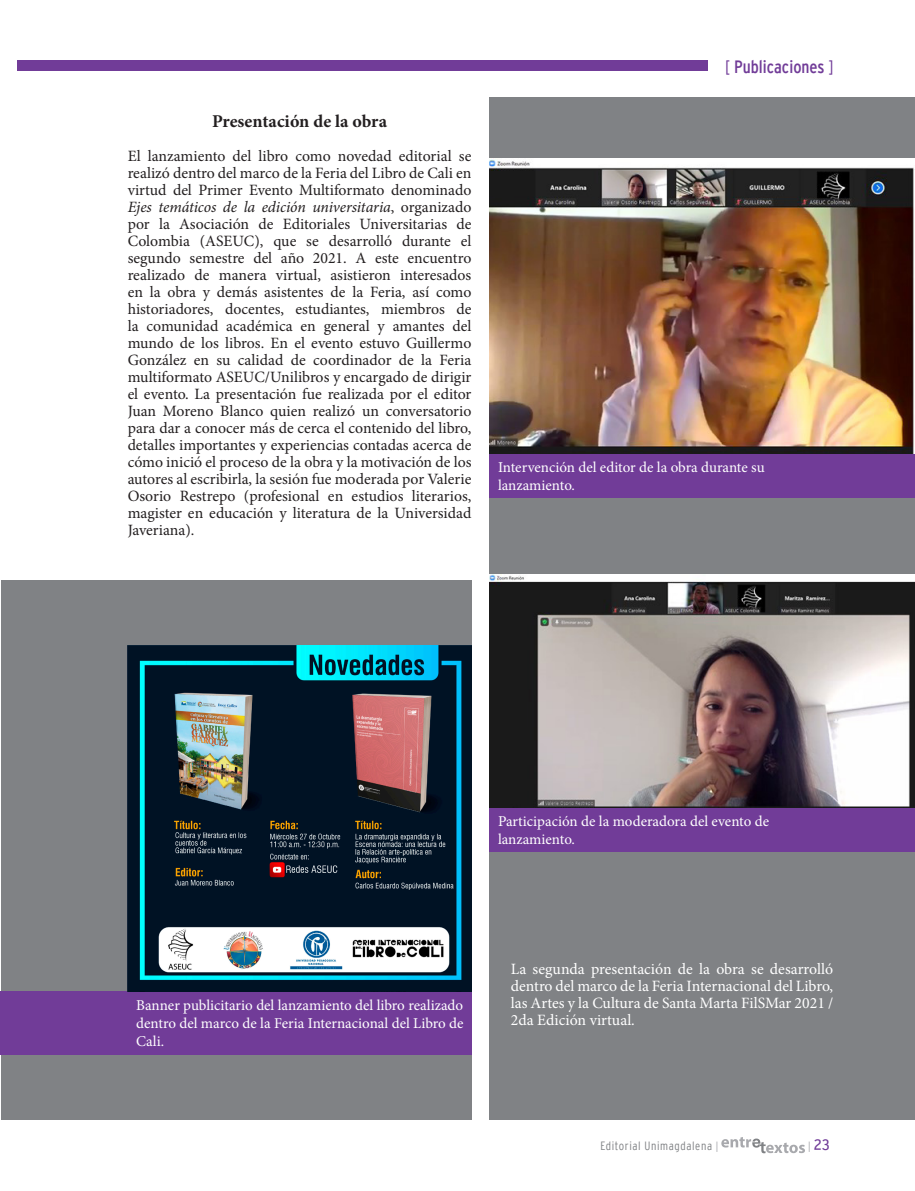
<style>
.page{position:relative;width:915px;height:1191px;background:#fff}
.page>*{position:absolute;margin:0;border:0;box-sizing:border-box;transform-origin:0 0}
.SubTítulo_1{font:700 18px "Minion Pro";color:#231f20}
.t1{font:18px "Interstate Cond Mono";color:#713c98}
.Texto_Principal{font:15.75px/17px "Minion Pro";color:#231f20;text-align:justify}
.Texto_Principal_Blanco_5mm{font:15.75px/17px "Minion Pro";color:#fff;text-align:justify}
.Titulo_Pie_Figuras{font:15px/18px "Minion Pro";color:#fff}
.t2{font:15px "Interstate Cond Mono";color:#713c98}
.t3{font:300 condensed 12px "Interstate";letter-spacing:.05em;color:#808285}
.s1{font-style:italic}
.s2{font-family:"Interstate";font-weight:300;font-stretch:condensed}
.s3{font-family:"Interstate Mono Lgt";font-weight:400;font-stretch:normal;font-size:10.5px;color:#a8a9ad}
.s4{font-family:"Interstate Mono Lgt";font-size:10.5px;color:#a8a9ad}
</style>
<div class="page">
<svg style="left:721px;top:1137px;width:83px;height:16px"></svg>
<div style="left:17px;top:60px;width:690px;height:11px;background:#713c98"></div>
<div style="left:489px;top:97px;width:425px;height:1023px;background:#808285"></div>
<div style="left:1px;top:580px;width:470px;height:540px;background:#808285"></div>
<div style="left:0;top:991px;width:471px;height:64px;background:#713c98"></div>
<img style="left:128px;top:646px;width:343px;height:345px">
<div style="left:489px;top:454px;width:425px;height:44px;background:#713c98"></div>
<img style="left:489px;top:158px;width:425px;height:296px">
<div style="left:489px;top:807px;width:425px;height:44px;background:#713c98"></div>
<img style="left:489px;top:574px;width:425px;height:233px">
<p class="SubTítulo_1" style="left:212px;top:108px;width:176px">Presentación de la obra</p>
<p class="Texto_Principal" style="left:128px;top:147px;width:345px">El lanzamiento del libro como novedad editorial se realizó dentro del marco de la Feria del Libro de Cali en virtud del Primer Evento Multiformato denominado <span class="s1">Ejes temáticos de la edición universitaria</span>, organizado por la Asociación de Editoriales Universitarias de Colombia (ASEUC), que se desarrolló durante el segundo semestre del año 2021. A este encuentro realizado de manera virtual, asistieron interesados en la obra y demás asistentes de la Feria, así como historiadores, docentes, estudiantes, miembros de la comunidad académica en general y amantes del mundo de los libros. En el evento estuvo Guillermo González en su calidad de coordinador de la Feria multiformato ASEUC/Unilibros y encargado de dirigir el evento. La presentación fue realizada por el editor Juan Moreno Blanco quien realizó un conversatorio para dar a conocer más de cerca el contenido del libro, detalles importantes y experiencias contadas acerca de cómo inició el proceso de la obra y la motivación de los autores al escribirla, la sesión fue moderada por Valerie Osorio Restrepo (profesional en estudios literarios, magister en educación y literatura de la Universidad Javeriana).</p>
<p class="t1" style="left:724px;top:57px;width:110px"><span class="s2">[</span> Publicaciones <span class="s2">]</span></p>
<p class="Titulo_Pie_Figuras" style="left:498px;top:458px;width:268px">Intervención del editor de la obra durante su lanzamiento.</p>
<p class="Titulo_Pie_Figuras" style="left:498px;top:812px;width:272px">Participación de la moderadora del evento de lanzamiento.</p>
<p class="Titulo_Pie_Figuras" style="left:136px;top:996px;width:329px;text-align:justify">Banner publicitario del lanzamiento del libro realizado dentro del marco de la Feria Internacional del Libro de Cali.</p>
<p class="Texto_Principal_Blanco_5mm" style="left:510px;top:960px;width:324px">La segunda presentación de la obra se desarrolló dentro del marco de la Feria Internacional del Libro, las Artes y la Cultura de Santa Marta FilSMar 2021 / 2da Edición virtual.</p>
<p class="t3" style="left:600px;top:1139px;width:120px">Editorial Unimagdalena <span class="s3">|</span></p>
<p class="t2" style="left:807px;top:1136px;width:24px"><span class="s4">|</span> 23</p>
</div>
